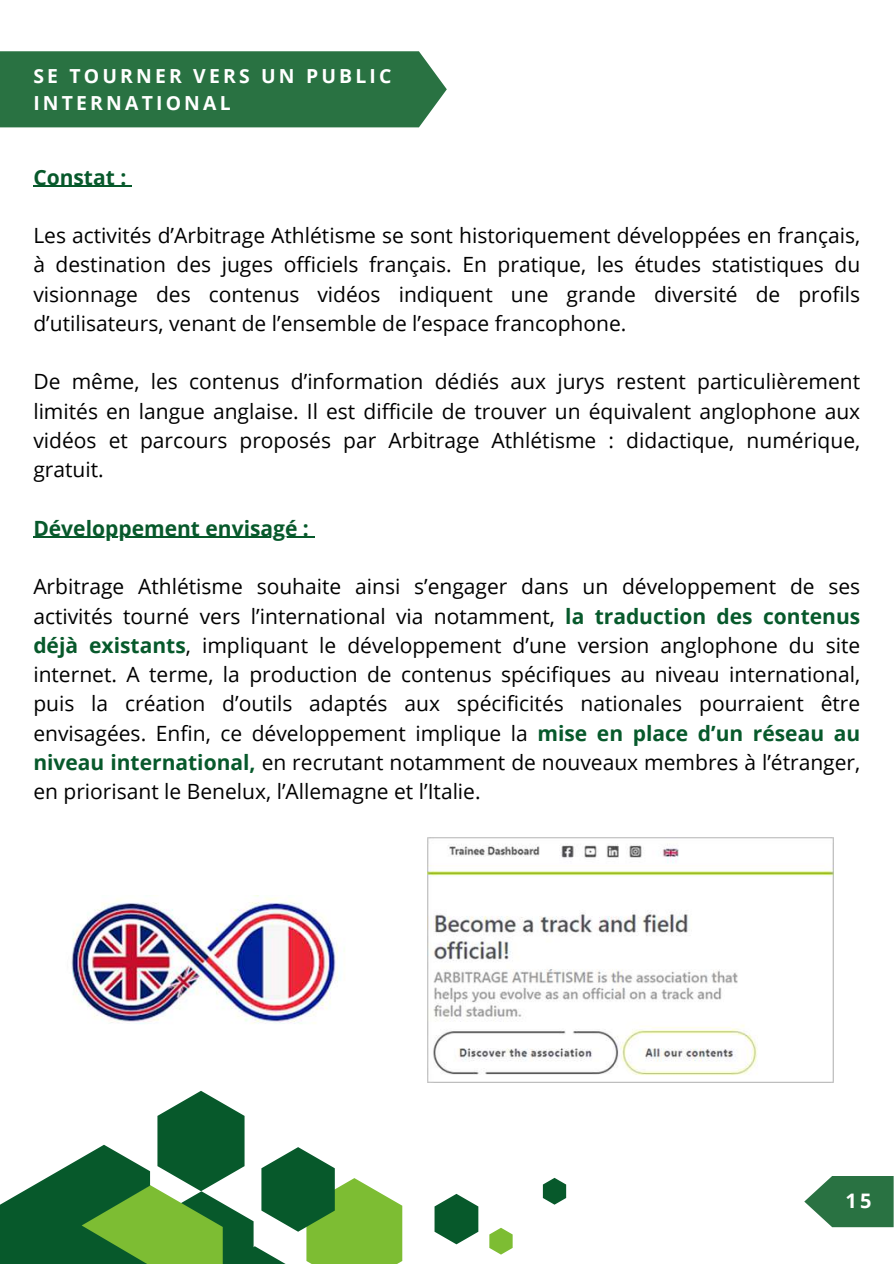
<style>
.page{position:relative;width:894px;height:1264px;background:#fff}
.page>*{position:absolute;margin:0;border:0;box-sizing:border-box;transform-origin:0 0}
.t1{font:21px/29.2px "Open Sans";color:#000;text-align:justify}
.t2{font:700 21px "Open Sans";color:#07592b}
.t3{font:700 19.95px "Open Sans";color:#fff}
.t4{font:700 19.35px/27px "Open Sans";letter-spacing:.165em;color:#fff}
.s1{font-weight:700;color:#07592b}
</style>
<div class="page">
<svg style="left:434px;top:1194px;width:44px;height:50px"></svg>
<svg style="left:489px;top:1228px;width:23px;height:26px"></svg>
<svg style="left:542px;top:1177px;width:24px;height:27px"></svg>
<svg style="left:0;top:1091px;width:402px;height:172px"></svg>
<div style="left:0;top:51px;width:446px;height:76px;background:#297242"></div>
<hr style="left:33px;top:186px;width:93px;height:1px;background:#07592b">
<hr style="left:33px;top:537px;width:276px;height:1px;background:#07592b">
<img style="left:71px;top:895px;width:274px;height:129px">
<img style="left:427px;top:837px;width:406px;height:245px">
<svg style="left:804px;top:1176px;width:89px;height:51px"></svg>
<p class="t4" style="left:33px;top:62px;width:359px">SE TOURNER VERS UN PUBLIC<br>INTERNATIONAL</p>
<p class="t2" style="left:33px;top:162px;width:94px">Constat :</p>
<p class="t1" style="left:33px;top:220px;width:828px">Les activités d’Arbitrage Athlétisme se sont historiquement développées en français, à destination des juges officiels français. En pratique, les études statistiques du visionnage des contenus vidéos indiquent une grande diversité de profils d’utilisateurs, venant de l’ensemble de l’espace francophone.</p>
<p class="t1" style="left:33px;top:366px;width:828px">De même, les contenus d’information dédiés aux jurys restent particulièrement limités en langue anglaise. Il est difficile de trouver un équivalent anglophone aux vidéos et parcours proposés par Arbitrage Athlétisme : didactique, numérique, gratuit.</p>
<p class="t2" style="left:33px;top:513px;width:277px">Développement envisagé :</p>
<p class="t1" style="left:33px;top:571px;width:828px">Arbitrage Athlétisme souhaite ainsi s’engager dans un développement de ses activités tourné vers l’international via notamment, <span class="s1">la traduction des contenus déjà existants</span>, impliquant le développement d’une version anglophone du site internet. A terme, la production de contenus spécifiques au niveau international, puis la création d’outils adaptés aux spécificités nationales pourraient être envisagées. Enfin, ce développement implique la <span class="s1">mise en place d’un réseau au niveau international,</span> en recrutant notamment de nouveaux membres à l’étranger, en priorisant le Benelux, l’Allemagne et l’Italie.</p>
<p class="t3" style="left:845px;top:1186px;width:28px">15</p>
</div>
